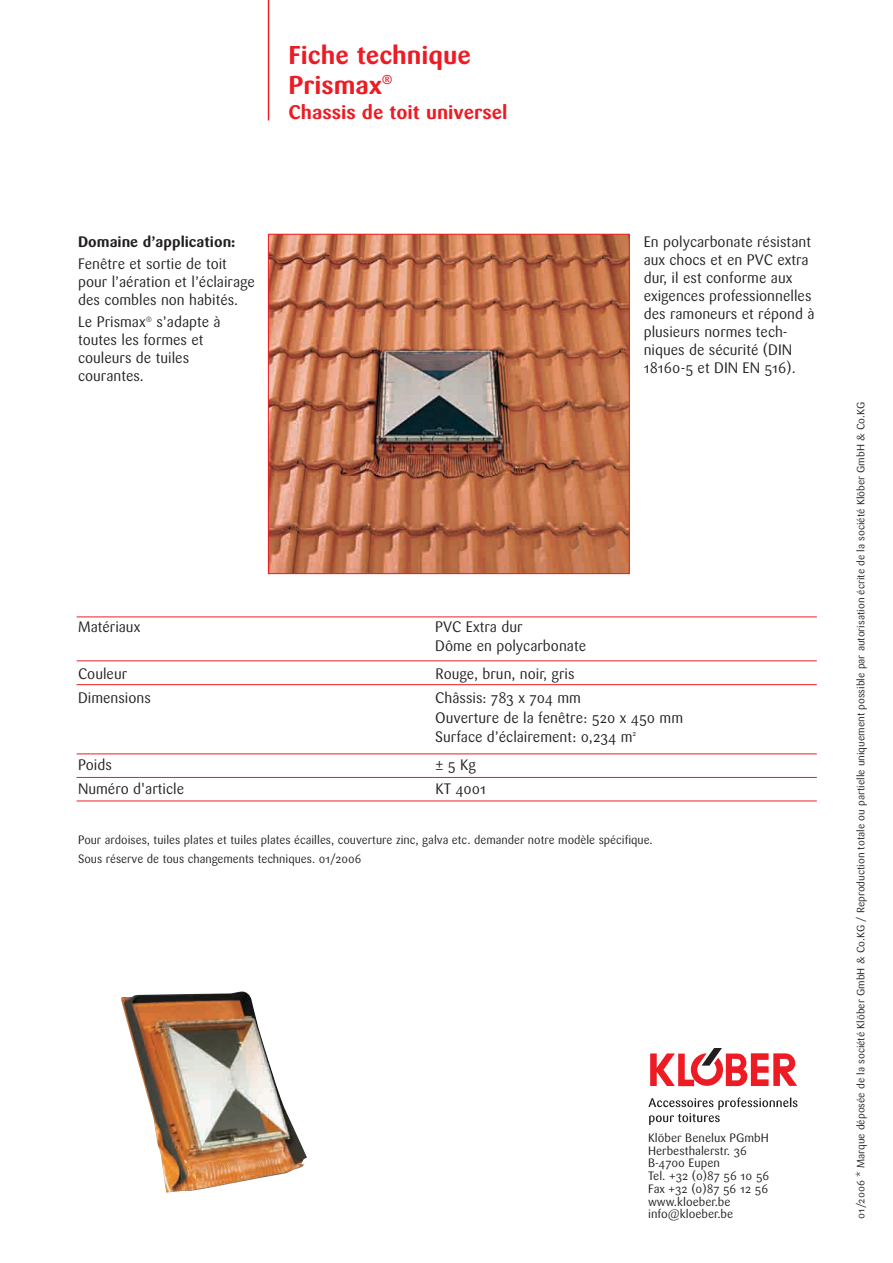
<style>
.page{position:relative;width:893px;height:1263px;background:#fff}
.page>*{position:absolute;margin:0;border:0;box-sizing:border-box;transform-origin:0 0}
.t1{font:700 25.5px/30px "New Barmen";color:#ed1c24}
.t2{font:700 19.5px "New Barmen";color:#ed1c24}
.t3{font:15px/18px "New Barmen";color:#231f20}
.t4{font:700 15px "New Barmen";color:#231f20}
.t5{font:12px/12.8px "New Barmen";color:#231f20}
.t6{font:10.5px "New Barmen";color:#231f20}
</style>
<div class="page">
<hr style="left:268px;top:0;width:1px;height:120px;background:#ed1c24">
<img style="left:270px;top:236px;width:357px;height:336px">
<div style="left:268px;top:234px;width:361px;height:340px;border:1px solid #ed1c24"></div>
<hr style="left:77px;top:617px;width:739px;height:1px;background:#ed1c24">
<hr style="left:77px;top:660px;width:739px;height:1px;background:#ed1c24">
<hr style="left:77px;top:684px;width:739px;height:1px;background:#ed1c24">
<hr style="left:77px;top:754px;width:739px;height:1px;background:#ed1c24">
<hr style="left:77px;top:777px;width:739px;height:1px;background:#ed1c24">
<hr style="left:77px;top:801px;width:739px;height:1px;background:#ed1c24">
<img style="left:121px;top:991px;width:186px;height:202px">
<svg style="left:650px;top:1048px;width:147px;height:38px"></svg>
<svg style="left:648px;top:1097px;width:149px;height:28px"></svg>
<h1 class="t1" style="left:288px;top:42px;width:184px">Fiche technique<br>Prismax<sup>®</sup></h1>
<h2 class="t2" style="left:288px;top:105px;width:220px">Chassis de toit universel</h2>
<p class="t4" style="left:78px;top:236px;width:159px">Domaine d’application:</p>
<p class="t3" style="left:78px;top:256px;width:178px">Fenêtre et sortie de toit pour l’aération et l’éclairage des combles non habités.</p>
<p class="t3" style="left:78px;top:315px;width:144px">Le Prismax<sup>®</sup> s’adapte à toutes les formes et couleurs de tuiles courantes.</p>
<p class="t3" style="left:643px;top:234px;width:172px">En polycarbonate résistant aux chocs et en PVC extra dur, il est conforme aux exigences professionnelles des ramoneurs et répond à plusieurs normes tech&shy;niques de sécurité (DIN<br>18160-5 et DIN EN 516).</p>
<p class="t3" style="left:78px;top:619px;width:64px">Matériaux</p>
<p class="t3" style="left:435px;top:618px;width:152px;line-height:19.5px">PVC Extra dur<br>Dôme en polycarbonate</p>
<p class="t3" style="left:78px;top:667px;width:51px">Couleur</p>
<p class="t3" style="left:435px;top:667px;width:141px">Rouge, brun, noir, gris</p>
<p class="t3" style="left:78px;top:690px;width:74px">Dimensions</p>
<p class="t3" style="left:435px;top:690px;width:249px;line-height:19.5px">Châssis: 783 x 704 mm<br>Ouverture de la fenêtre: 520 x 450 mm<br>Surface d’éclairement: 0,234 m<sup>2</sup></p>
<p class="t3" style="left:78px;top:757px;width:35px">Poids</p>
<p class="t3" style="left:435px;top:757px;width:42px">± 5 Kg</p>
<p class="t3" style="left:78px;top:781px;width:107px">Numéro d'article</p>
<p class="t3" style="left:435px;top:781px;width:52px">KT 4001</p>
<p class="t5" style="left:78px;top:831px;width:576px;line-height:19.2px">Pour ardoises, tuiles plates et tuiles plates écailles, couverture zinc, galva etc. demander notre modèle spécifique.<br>Sous réserve de tous changements techniques. 01/2006</p>
<p class="t5" style="left:648px;top:1133px;width:123px">Klöber Benelux PGmbH<br>Herbesthalerstr. 36<br>B-4700 Eupen<br>Tel. +32 (0)87 56 10 56<br>Fax +32 (0)87 56 12 56 www.kloeber.be info@kloeber.be</p>
<p class="t6" style="left:857px;top:1219px;width:818px;rotate:-90deg">01/2006 * Marque déposée de la société Klöber GmbH &amp; Co.KG / Reproduction totale ou partielle uniquement possible par autorisation écrite de la société Klöber GmbH &amp; Co.KG</p>
</div>
